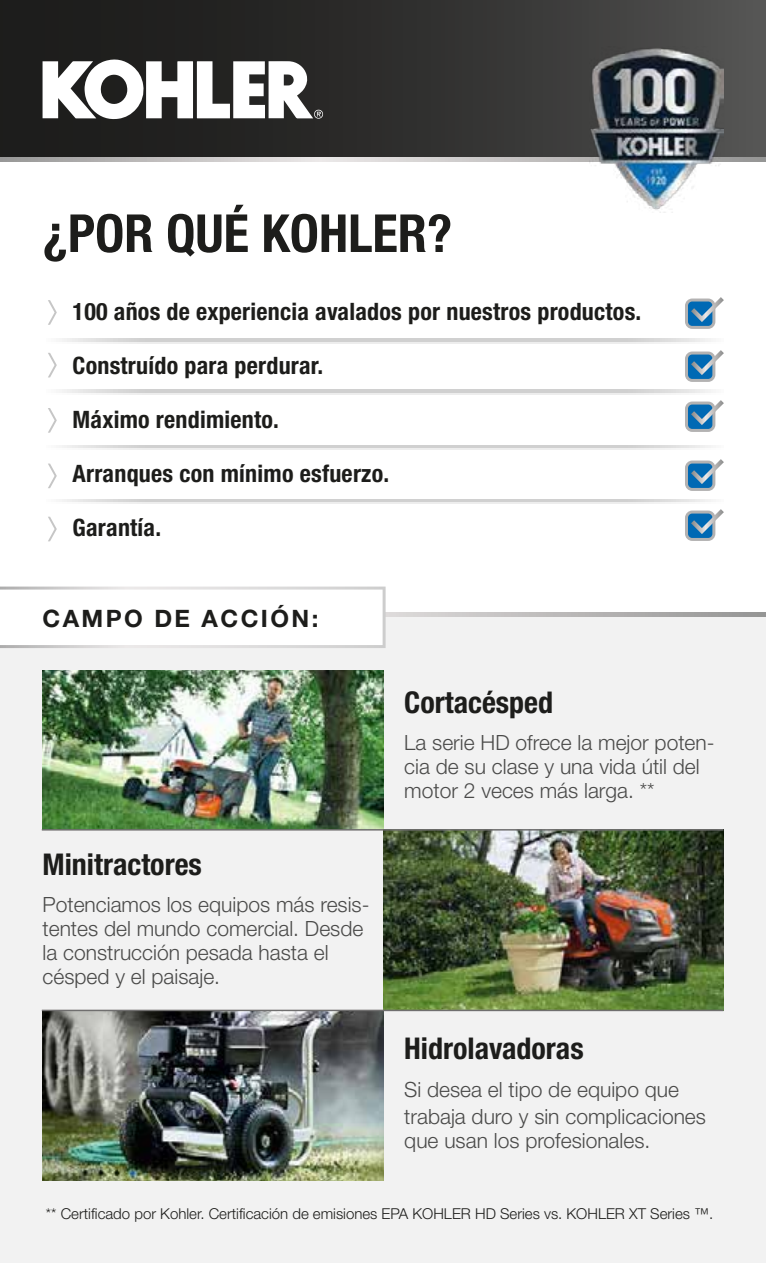
<style>
.page{position:relative;width:766px;height:1263px;background:#fff}
.page>*{position:absolute;margin:0;border:0;box-sizing:border-box;transform-origin:0 0}
.t1{font:700 condensed 52.5px "Helvetica Neue";color:#1d1d1b}
.t2{font:700 condensed 30px "Helvetica Neue";color:#1d1d1b}
.t3{font:700 condensed 24px "Helvetica Neue";letter-spacing:.01em;color:#1d1d1b}
.t4{font:700 24px "Helvetica Neue";letter-spacing:.1em;color:#1d1d1b}
.t5{font:300 21px/24px "Helvetica Neue";color:#4a4a49}
.t6{font:300 15px "Helvetica Neue";color:#1d1d1b}
</style>
<div class="page">
<div style="left:0;top:612px;width:765px;height:651px;background:#f2f2f2"></div>
<img style="left:43px;top:670px;width:340px;height:159px">
<img style="left:43px;top:1011px;width:340px;height:169px">
<div style="left:0;top:0;width:765px;height:162px;background:linear-gradient(to right,#151413,#4e4e4d)"></div>
<svg style="left:385px;top:612px;width:380px;height:4px;background:#b8b7b6"></svg>
<svg style="left:43px;top:58px;width:280px;height:62px"></svg>
<svg style="left:0;top:157px;width:765px;height:5px;background:#c4c2c2"></svg>
<svg style="left:62px;top:341px;width:649px;height:2px"></svg>
<svg style="left:62px;top:339px;width:649px;height:2px"></svg>
<svg style="left:62px;top:392px;width:649px;height:2px"></svg>
<svg style="left:62px;top:390px;width:649px;height:2px"></svg>
<svg style="left:62px;top:447px;width:649px;height:3px"></svg>
<svg style="left:62px;top:445px;width:649px;height:2px"></svg>
<svg style="left:62px;top:501px;width:649px;height:3px"></svg>
<svg style="left:62px;top:499px;width:649px;height:2px"></svg>
<svg style="left:685px;top:297px;width:38px;height:32px"></svg>
<svg style="left:685px;top:350px;width:38px;height:32px"></svg>
<svg style="left:685px;top:400px;width:38px;height:32px"></svg>
<svg style="left:685px;top:459px;width:38px;height:32px"></svg>
<svg style="left:685px;top:509px;width:38px;height:32px"></svg>
<img style="left:383px;top:830px;width:340px;height:180px">
<img style="left:589px;top:46px;width:134px;height:167px">
<svg style="left:48px;top:300px;width:9px;height:25px"></svg>
<svg style="left:48px;top:353px;width:9px;height:24px"></svg>
<svg style="left:48px;top:408px;width:9px;height:25px"></svg>
<svg style="left:48px;top:464px;width:9px;height:24px"></svg>
<svg style="left:48px;top:517px;width:9px;height:24px"></svg>
<svg style="left:0;top:586px;width:385px;height:62px"></svg>
<hr style="left:42px;top:829px;width:681px;height:1px;background:#706f6f">
<hr style="left:42px;top:1010px;width:681px;height:1px;background:#706f6f">
<h1 class="t1" style="left:43px;top:201px;width:411px">¿POR QUÉ KOHLER?</h1>
<p class="t3" style="left:73px;top:297px;width:570px">100 años de experiencia avalados por nuestros productos.</p>
<p class="t3" style="left:73px;top:351px;width:252px">Construído para perdurar.</p>
<p class="t3" style="left:73px;top:405px;width:208px">Máximo rendimiento.</p>
<p class="t3" style="left:73px;top:459px;width:318px">Arranques con mínimo esfuerzo.</p>
<p class="t3" style="left:73px;top:513px;width:90px">Garantía.</p>
<p class="t4" style="left:43px;top:604px;width:277px">CAMPO DE ACCIÓN:</p>
<h2 class="t2" style="left:43px;top:846px;width:161px">Minitractores</h2>
<p class="t5" style="left:43px;top:892px;width:328px">Potenciamos los equipos más resis&shy;tentes del mundo comercial. Desde la construcción pesada hasta el césped y el paisaje.</p>
<h2 class="t2" style="left:404px;top:684px;width:150px">Cortacésped</h2>
<p class="t5" style="left:404px;top:730px;width:312px">La serie HD ofrece la mejor poten&shy;cia de su clase y una vida útil del motor 2 veces más larga. **</p>
<h2 class="t2" style="left:404px;top:1030px;width:181px">Hidrolavadoras</h2>
<p class="t5" style="left:404px;top:1075px;width:303px;line-height:27px">Si desea el tipo de equipo que trabaja duro y sin complicaciones</p>
<p class="t5" style="left:404px;top:1128px;width:247px">que usan los profesionales.</p>
<p class="t6" style="left:46px;top:1205px;width:668px">** Certificado por Kohler. Certificación de emisiones EPA KOHLER HD Series vs. KOHLER XT Series ™.</p>
</div>
